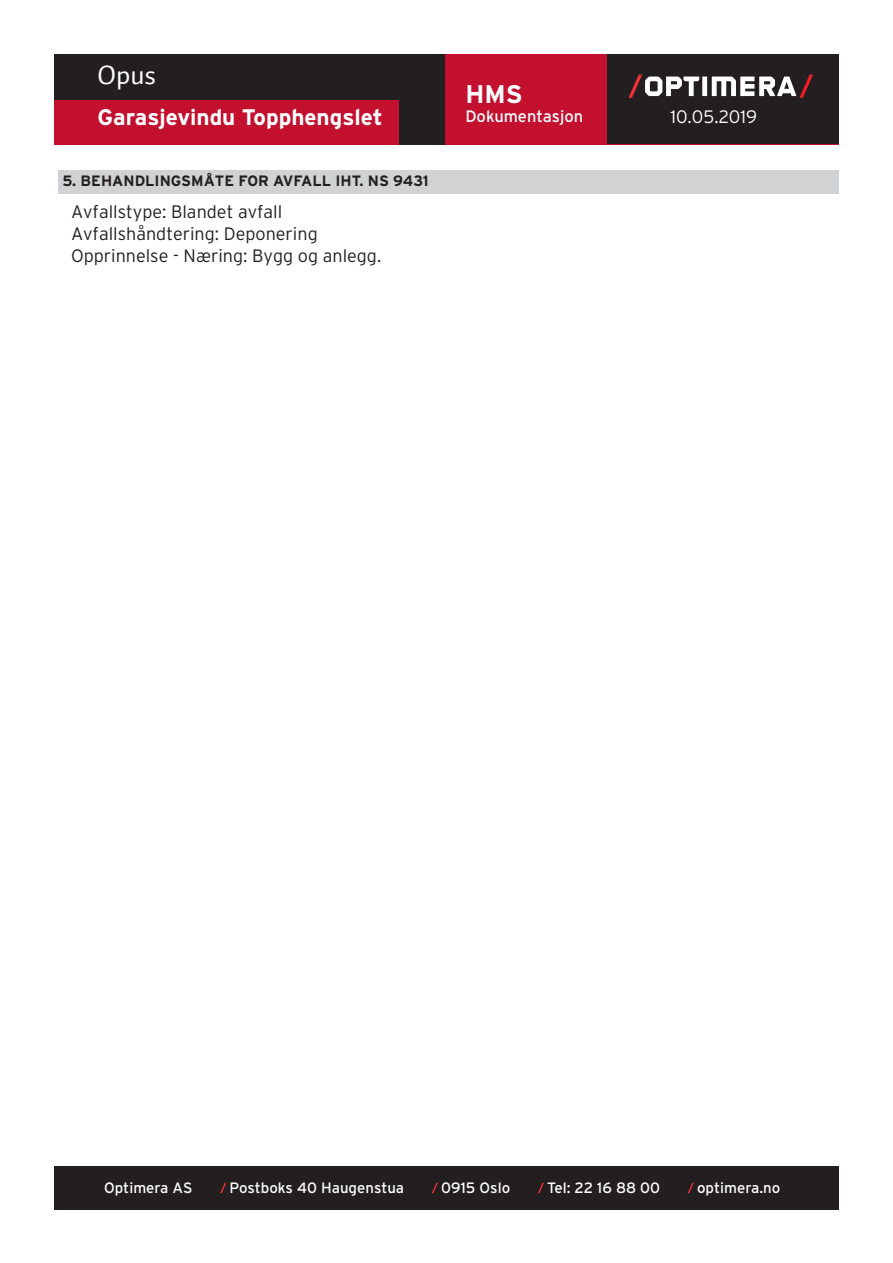
<style>
.page{position:relative;width:893px;height:1263px;background:#fff}
.page>*{position:absolute;margin:0;border:0;box-sizing:border-box;transform-origin:0 0}
.t1{font:27px "Auto 1";color:#fff}
.t2{font:700 25.5px "Interstate";color:#fff}
.t3{font:700 22.5px "Interstate";color:#fff}
.t4{font:300 18px/21.6px "Interstate";color:#231f20}
.t5{font:300 18px "Interstate";color:#fff}
.t6{font:16.5px "Interstate";color:#fff}
.t7{font:15px "Interstate";color:#fff}
.t8{font:700 15px "Interstate";color:#231f20}
</style>
<div class="page">
<div style="left:54px;top:99px;width:785px;height:45px;background:#c3102f"></div>
<div style="left:54px;top:54px;width:785px;height:45px;background:#231f20"></div>
<div style="left:54px;top:1166px;width:785px;height:44px;background:#231f20"></div>
<svg style="left:220px;top:1183px;width:6px;height:10px"></svg>
<svg style="left:432px;top:1183px;width:6px;height:10px"></svg>
<svg style="left:538px;top:1183px;width:6px;height:10px"></svg>
<svg style="left:688px;top:1183px;width:6px;height:10px"></svg>
<div style="left:446px;top:60px;width:393px;height:84px;background:#231f20"></div>
<div style="left:702px;top:77px;width:5px;height:19px;background:#fff"></div>
<svg style="left:712px;top:75px;width:101px;height:23px"></svg>
<svg style="left:628px;top:75px;width:71px;height:23px"></svg>
<div style="left:444px;top:54px;width:163px;height:90px;background:#c3102f"></div>
<div style="left:399px;top:54px;width:45px;height:90px;background:#231f20"></div>
<div style="left:58px;top:170px;width:781px;height:23px;background:#d1d2d4"></div>
<h1 class="t1" style="left:98px;top:58px;width:60px">Opus</h1>
<p class="t3" style="left:98px;top:105px;width:287px">Garasjevindu Topphengslet</p>
<p class="t8" style="left:63px;top:172px;width:368px">5. BEHANDLINGSMÅTE FOR AVFALL IHT. NS 9431</p>
<p class="t4" style="left:71px;top:201px;width:312px">Avfallstype: Blandet avfall<br>Avfallshåndtering: Deponering<br>Opprinnelse - Næring: Bygg og anlegg.</p>
<h2 class="t2" style="left:465px;top:79px;width:59px">HMS</h2>
<p class="t6" style="left:465px;top:107px;width:119px">Dokumentasjon</p>
<p class="t5" style="left:670px;top:107px;width:88px">10.05.2019</p>
<p class="t7" style="left:104px;top:1179px;width:90px">Optimera AS</p>
<p class="t7" style="left:230px;top:1179px;width:176px">Postboks 40 Haugenstua</p>
<p class="t7" style="left:441px;top:1179px;width:71px">0915 Oslo</p>
<p class="t7" style="left:547px;top:1179px;width:114px">Tel: 22 16 88 00</p>
<p class="t7" style="left:697px;top:1179px;width:85px">optimera.no</p>
</div>
